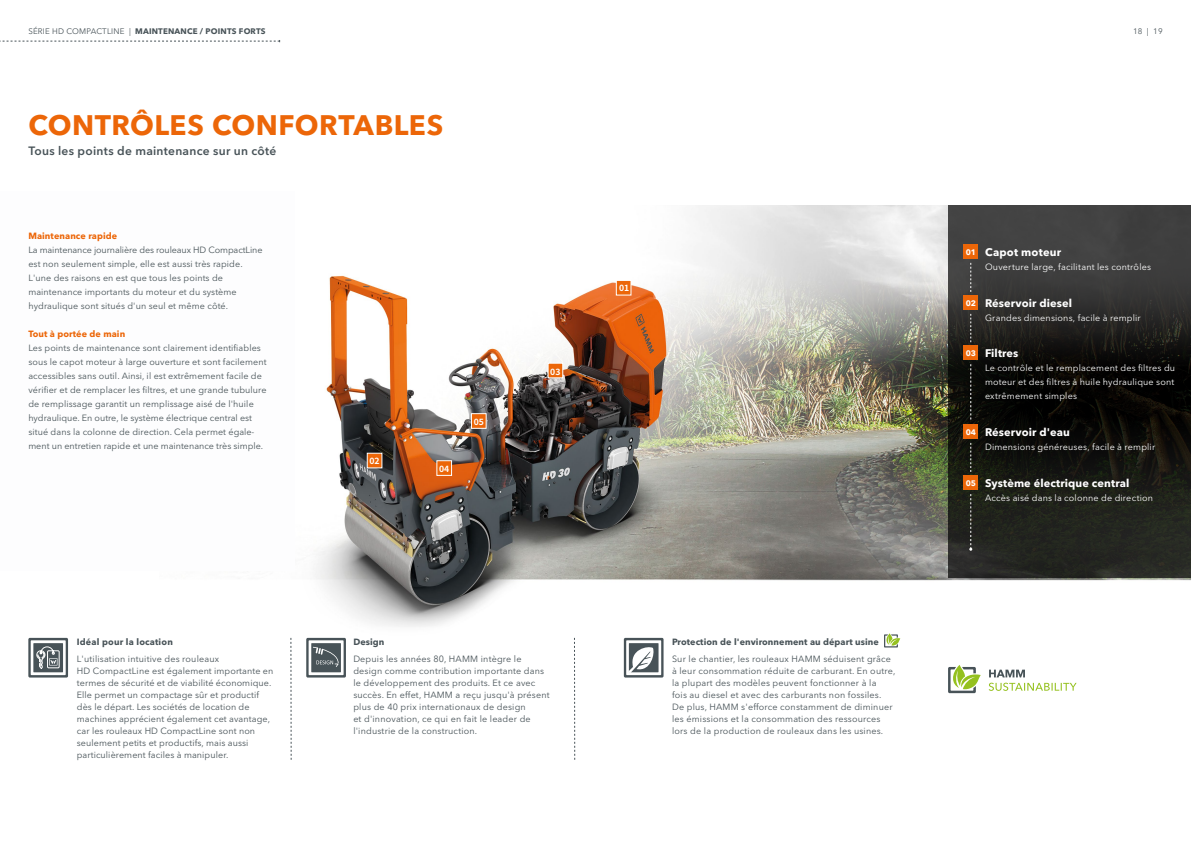
<style>
.page{position:relative;width:1191px;height:842px;background:#fff}
.page>*{position:absolute;margin:0;border:0;box-sizing:border-box;transform-origin:0 0}
.t1{font:700 28px "Avenir Next LT Pro";letter-spacing:.02em;color:#ec6608}
.t2{font:600 12px "Avenir Next LT Pro";letter-spacing:.02em;color:#485358}
.t3{font:700 11px "Avenir Next LT Pro";letter-spacing:.01em;color:#fff}
.t4{font:9px/12px "Avenir Next LT Pro";letter-spacing:.01em;color:#485358}
.t5{font:9px/14px "Avenir Next LT Pro";letter-spacing:.02em;color:#fff;text-align:justify}
.t6{font:700 9px "Avenir Next LT Pro";letter-spacing:.01em;color:#485358}
.t7{font:700 9px "Avenir Next LT Pro";letter-spacing:.01em;color:#ec6608}
.t8{font:700 8.7px "Source Han Sans CN";color:#fff}
.t9{font:700 8px "Avenir Next LT Pro";letter-spacing:.02em;color:#485358}
.t10{font:700 8px "Avenir Next LT Pro";color:#fff}
.t11{font:8px "Avenir Next LT Pro";color:#485358}
.s1{font-weight:400}
</style>
<div class="page">
<img style="left:290px;top:205px;width:901px;height:487px">
<svg style="left:948px;top:205px;width:243px;height:373px;background:#22221f"></svg>
<div style="left:0;top:191px;width:295px;height:380px;background:#fdfdfe"></div>
<svg style="left:616px;top:280px;width:15px;height:16px"></svg>
<svg style="left:367px;top:453px;width:15px;height:15px"></svg>
<svg style="left:547px;top:363px;width:16px;height:15px"></svg>
<svg style="left:436px;top:460px;width:16px;height:16px"></svg>
<svg style="left:471px;top:413px;width:15px;height:16px"></svg>
<svg style="left:948px;top:665px;width:32px;height:28px"></svg>
<svg style="left:988px;top:683px;width:88px;height:8px"></svg>
<svg style="left:989px;top:670px;width:36px;height:7px"></svg>
<svg style="left:0;top:40px;width:280px;height:2px"></svg>
<svg style="left:28px;top:638px;width:40px;height:39px"></svg>
<svg style="left:31px;top:640px;width:35px;height:35px"></svg>
<div style="left:306px;top:638px;width:40px;height:39px;background:linear-gradient(to bottom,#485358,#485358);border-radius:2px"></div>
<svg style="left:308px;top:640px;width:35px;height:35px"></svg>
<svg style="left:969px;top:494px;width:3px;height:57px"></svg>
<div style="left:963px;top:245px;width:15px;height:14px;background:#ec6608"></div>
<div style="left:963px;top:295px;width:15px;height:15px;background:#ec6608"></div>
<div style="left:963px;top:424px;width:15px;height:15px;background:#ec6608"></div>
<div style="left:963px;top:346px;width:15px;height:14px;background:#ec6608"></div>
<div style="left:963px;top:476px;width:15px;height:14px;background:#ec6608"></div>
<svg style="left:970px;top:364px;width:1px;height:55px"></svg>
<svg style="left:970px;top:263px;width:1px;height:29px"></svg>
<svg style="left:970px;top:314px;width:1px;height:28px"></svg>
<svg style="left:970px;top:443px;width:1px;height:29px"></svg>
<svg style="left:291px;top:638px;width:1px;height:122px"></svg>
<svg style="left:624px;top:638px;width:39px;height:39px"></svg>
<svg style="left:626px;top:640px;width:35px;height:35px"></svg>
<svg style="left:574px;top:638px;width:1px;height:122px"></svg>
<svg style="left:884px;top:633px;width:16px;height:14px"></svg>
<p class="t9" style="left:28px;top:27px;width:239px"><span class="s1">SÉRIE HD COMPACTLINE |</span> MAINTENANCE / POINTS FORTS</p>
<p class="t11" style="left:1133px;top:27px;width:31px">18 | 19</p>
<h1 class="t1" style="left:28px;top:108px;width:416px">CONTRÔLES CONFORTABLES</h1>
<h2 class="t2" style="left:28px;top:143px;width:249px">Tous les points de maintenance sur un côté</h2>
<p class="t7" style="left:28px;top:230px;width:90px">Maintenance rapide</p>
<p class="t4" style="left:28px;top:243px;width:236px;line-height:14px">La maintenance journalière des rouleaux HD CompactLine est non seulement simple, elle est aussi très rapide.<br>L'une des raisons en est que tous les points de maintenance importants du moteur et du système hydraulique sont situés d'un seul et même côté.</p>
<p class="t7" style="left:28px;top:328px;width:98px">Tout à portée de main</p>
<p class="t4" style="left:28px;top:341px;width:240px;line-height:14px">Les points de maintenance sont clairement identifiables sous le capot moteur à large ouverture et sont facilement accessibles sans outil. Ainsi, il est extrêmement facile de vérifier et de remplacer les filtres, et une grande tubulure de remplissage garantit un remplissage aisé de l'huile hydraulique. En outre, le système électrique central est situé dans la colonne de direction. Cela permet égale&shy;ment un entretien rapide et une maintenance très simple.</p>
<p class="t8" style="left:369px;top:456px;width:12px">02</p>
<p class="t8" style="left:439px;top:464px;width:12px">04</p>
<p class="t8" style="left:474px;top:416px;width:12px">05</p>
<p class="t8" style="left:550px;top:367px;width:12px">03</p>
<p class="t8" style="left:619px;top:283px;width:12px">01</p>
<p class="t6" style="left:77px;top:636px;width:98px">Idéal pour la location</p>
<p class="t4" style="left:77px;top:653px;width:198px">L'utilisation intuitive des rouleaux<br>HD CompactLine est également importante en termes de sécurité et de viabilité économique.<br>Elle permet un compactage sûr et productif dès le départ. Les sociétés de location de machines apprécient également cet avantage, car les rouleaux HD CompactLine sont non seulement petits et productifs, mais aussi particulièrement faciles à manipuler.</p>
<p class="t6" style="left:353px;top:636px;width:33px">Design</p>
<p class="t4" style="left:353px;top:653px;width:198px">Depuis les années 80, HAMM intègre le design comme contribution importante dans le développement des produits. Et ce avec succès. En effet, HAMM a reçu jusqu'à présent plus de 40 prix internationaux de design<br>et d'innovation, ce qui en fait le leader de l'industrie de la construction.</p>
<p class="t6" style="left:672px;top:636px;width:208px">Protection de l'environnement au départ usine</p>
<p class="t4" style="left:672px;top:653px;width:225px">Sur le chantier, les rouleaux HAMM séduisent grâce à leur consommation réduite de carburant. En outre, la plupart des modèles peuvent fonctionner à la<br>fois au diesel et avec des carburants non fossiles.<br>De plus, HAMM s'efforce constamment de diminuer les émissions et la consommation des ressources lors de la production de rouleaux dans les usines.</p>
<p class="t10" style="left:965px;top:247px;width:12px">01</p>
<p class="t3" style="left:985px;top:246px;width:78px">Capot moteur</p>
<p class="t5" style="left:985px;top:260px;width:168px">Ouverture large, facilitant les contrôles</p>
<p class="t10" style="left:965px;top:298px;width:12px">02</p>
<p class="t3" style="left:985px;top:297px;width:89px">Réservoir diesel</p>
<p class="t5" style="left:985px;top:311px;width:157px">Grandes dimensions, facile à remplir</p>
<p class="t10" style="left:965px;top:348px;width:12px">03</p>
<p class="t3" style="left:985px;top:347px;width:35px">Filtres</p>
<p class="t5" style="left:985px;top:361px;width:192px">Le contrôle et le remplacement des filtres du moteur et des filtres à huile hydraulique sont extrêmement simples</p>
<p class="t10" style="left:965px;top:427px;width:12px">04</p>
<p class="t3" style="left:985px;top:425px;width:86px">Réservoir d'eau</p>
<p class="t5" style="left:985px;top:440px;width:172px">Dimensions généreuses, facile à remplir</p>
<p class="t10" style="left:965px;top:478px;width:12px">05</p>
<p class="t3" style="left:985px;top:477px;width:146px">Système électrique central</p>
<p class="t5" style="left:985px;top:491px;width:170px">Accès aisé dans la colonne de direction</p>
</div>
